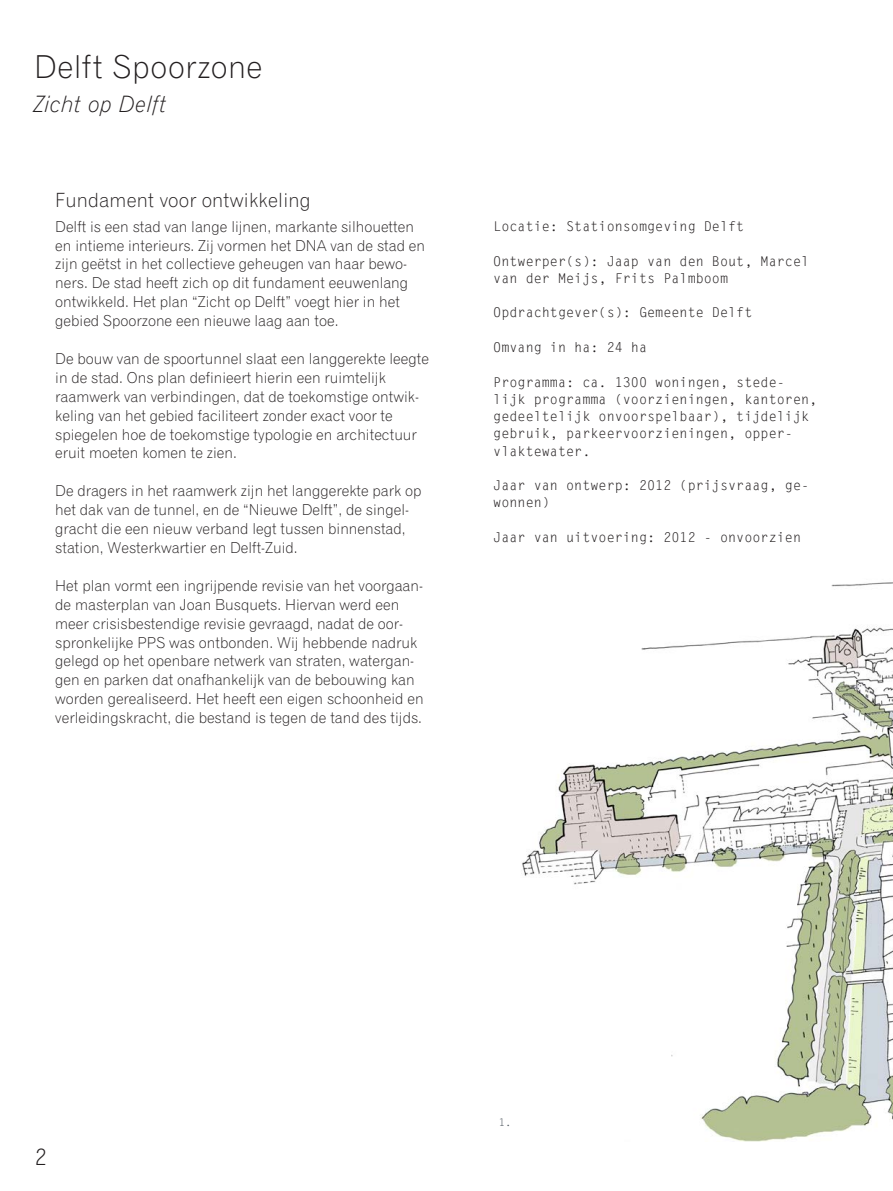
<style>
.page{position:relative;width:893px;height:1191px;background:#fff}
.page>*{position:absolute;margin:0;border:0;box-sizing:border-box;transform-origin:0 0}
.t1{font:31.5px "Gothic 720 BT Light B";letter-spacing:.015em;color:#231f20}
.t2{font:22.5px "Gothic 720 BT Light Italic B";letter-spacing:.015em;color:#231f20}
.t3{font:22.5px "Letter Gothic";color:#231f20}
.t4{font:19.5px "Gothic 720 BT Light B";letter-spacing:.01em;color:#231f20}
.t5{font:15px/18.9px "Gothic 720 BT Light B";color:#231f20}
.t6{font:13.5px/17.2px "Letter Gothic";color:#231f20}
.t7{font:10.5px "Letter Gothic";color:#4d555d}
</style>
<div class="page">
<img style="left:522px;top:582px;width:371px;height:559px">
<h1 class="t1" style="left:34px;top:48px;width:230px">Delft Spoorzone</h1>
<h2 class="t2" style="left:34px;top:90px;width:134px">Zicht op Delft</h2>
<h3 class="t4" style="left:55px;top:188px;width:257px">Fundament voor ontwikkeling</h3>
<p class="t5" style="left:55px;top:217px;width:371px">Delft is een stad van lange lijnen, markante silhouetten en intieme interieurs. Zij vormen het DNA van de stad en zijn geëtst in het collectieve geheugen van haar bewo&shy;ners. De stad heeft zich op dit fundament eeuwenlang ontwikkeld. Het plan “Zicht op Delft” voegt hier in het gebied Spoorzone een nieuwe laag aan toe.</p>
<p class="t5" style="left:55px;top:349px;width:375px">De bouw van de spoortunnel slaat een langgerekte leegte in de stad. Ons plan definieert hierin een ruimtelijk raamwerk van verbindingen, dat de toekomstige ontwik&shy;keling van het gebied faciliteert zonder exact voor te spiegelen hoe de toekomstige typologie en architectuur eruit moeten komen te zien.</p>
<p class="t5" style="left:55px;top:481px;width:368px">De dragers in het raamwerk zijn het langgerekte park op het dak van de tunnel, en de “Nieuwe Delft”, de singel&shy;gracht die een nieuw verband legt tussen binnenstad, station, Westerkwartier en Delft-Zuid.</p>
<p class="t5" style="left:55px;top:576px;width:370px">Het plan vormt een ingrijpende revisie van het voorgaan&shy;de masterplan van Joan Busquets. Hiervan werd een meer crisisbestendige revisie gevraagd, nadat de oor&shy;spronkelijke PPS was ontbonden. Wij hebbende nadruk gelegd op het openbare netwerk van straten, watergan&shy;gen en parken dat onafhankelijk van de bebouwing kan worden gerealiseerd. Het heeft een eigen schoonheid en verleidingskracht, die bestand is tegen de tand des tijds.</p>
<p class="t6" style="left:493px;top:217px;width:253px">Locatie: Stationsomgeving Delft</p>
<p class="t6" style="left:493px;top:252px;width:317px">Ontwerper(s): Jaap van den Bout, Marcel van der Meijs, Frits Palmboom</p>
<p class="t6" style="left:493px;top:304px;width:261px">Opdrachtgever(s): Gemeente Delft</p>
<p class="t6" style="left:493px;top:338px;width:155px">Omvang in ha: 24 ha</p>
<p class="t6" style="left:493px;top:373px;width:326px">Programma: ca. 1300 woningen, stede&shy;lijk programma (voorzieningen, kantoren, gedeeltelijk onvoorspelbaar), tijdelijk gebruik, parkeervoorzieningen, opper&shy;vlaktewater.</p>
<p class="t6" style="left:493px;top:476px;width:317px">Jaar van ontwerp: 2012 (prijsvraag, ge&shy;wonnen)</p>
<p class="t6" style="left:493px;top:528px;width:309px">Jaar van uitvoering: 2012 - onvoorzien</p>
<h2 class="t3" style="left:34px;top:1143px;width:15px">2</h2>
<p class="t7" style="left:499px;top:1115px;width:14px">1.</p>
</div>
